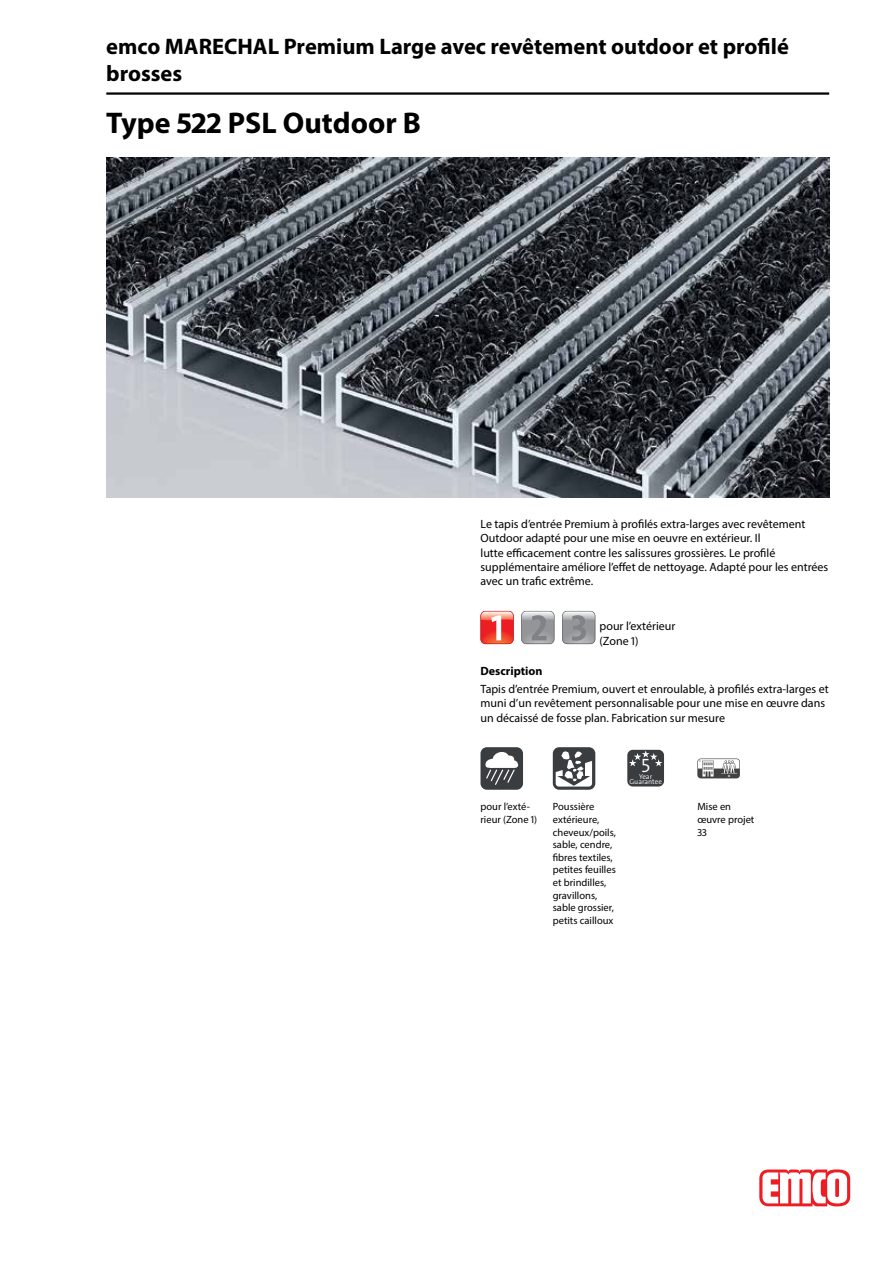
<style>
.page{position:relative;width:893px;height:1263px;background:#fff}
.page>*{position:absolute;margin:0;border:0;box-sizing:border-box;transform-origin:0 0}
.t1{font:700 30px "Myriad Pro";color:#000}
.t2{font:700 22.5px/27px "Myriad Pro";color:#000}
.t3{font:300 19.5px "The Sans Os F";color:#fff}
.t4{font:12px/14.4px "Myriad Pro";color:#000}
.t5{font:700 12px "Myriad Pro";color:#000}
.t6{font:10.5px/12.6px "Myriad Pro";color:#000}
.t7{font:300 7.05px/5.2px "The Sans Os F";color:#fff;text-align:center}
</style>
<div class="page">
<img style="left:106px;top:157px;width:723px;height:340px">
<hr style="left:106px;top:92px;width:723px;height:3px;background:#000">
<svg style="left:759px;top:1169px;width:91px;height:37px"></svg>
<svg style="left:521px;top:611px;width:33px;height:33px"></svg>
<svg style="left:562px;top:611px;width:33px;height:33px"></svg>
<svg style="left:480px;top:611px;width:34px;height:33px"></svg>
<div style="left:480px;top:747px;width:43px;height:43px;background:#3a3d40;border-radius:6px"></div>
<svg style="left:485px;top:752px;width:34px;height:33px"></svg>
<svg style="left:553px;top:747px;width:42px;height:43px"></svg>
<svg style="left:556px;top:751px;width:36px;height:35px"></svg>
<div style="left:627px;top:750px;width:37px;height:36px;background:#3a3d40;border-radius:5px"></div>
<svg style="left:629px;top:750px;width:33px;height:16px"></svg>
<svg style="left:697px;top:758px;width:43px;height:20px"></svg>
<h2 class="t2" style="left:106px;top:32px;width:684px">emco MARECHAL Premium Large avec revêtement outdoor et profilé brosses</h2>
<h1 class="t1" style="left:106px;top:103px;width:316px">Type 522 PSL Outdoor B</h1>
<p class="t4" style="left:480px;top:516px;width:349px">Le tapis d’entrée Premium à profilés extra-larges avec revêtement Outdoor adapté pour une mise en oeuvre en extérieur. Il<br>lutte efficacement contre les salissures grossières. Le profilé supplémentaire améliore l’effet de nettoyage. Adapté pour les entrées avec un trafic extrême.</p>
<p class="t4" style="left:600px;top:619px;width:77px">pour l’extérieur (Zone 1)</p>
<p class="t5" style="left:480px;top:663px;width:63px">Description</p>
<p class="t4" style="left:480px;top:681px;width:350px">Tapis d’entrée Premium, ouvert et enroulable, à profilés extra-larges et muni d’un revêtement personnalisable pour une mise en œuvre dans un décaissé de fosse plan. Fabrication sur mesure</p>
<p class="t6" style="left:480px;top:800px;width:58px">pour l’exté&shy;rieur (Zone 1)</p>
<p class="t6" style="left:553px;top:800px;width:65px">Poussière extérieure, cheveux/poils, sable, cendre, fibres textiles, petites feuilles et brindilles, gravillons, sable grossier, petits cailloux</p>
<h3 class="t3" style="left:641px;top:753px;width:10px">5</h3>
<p class="t7" style="left:629px;top:774px;width:34px">Year<br>Guarantee</p>
<p class="t6" style="left:697px;top:800px;width:59px">Mise en œuvre projet<br>33</p>
</div>
